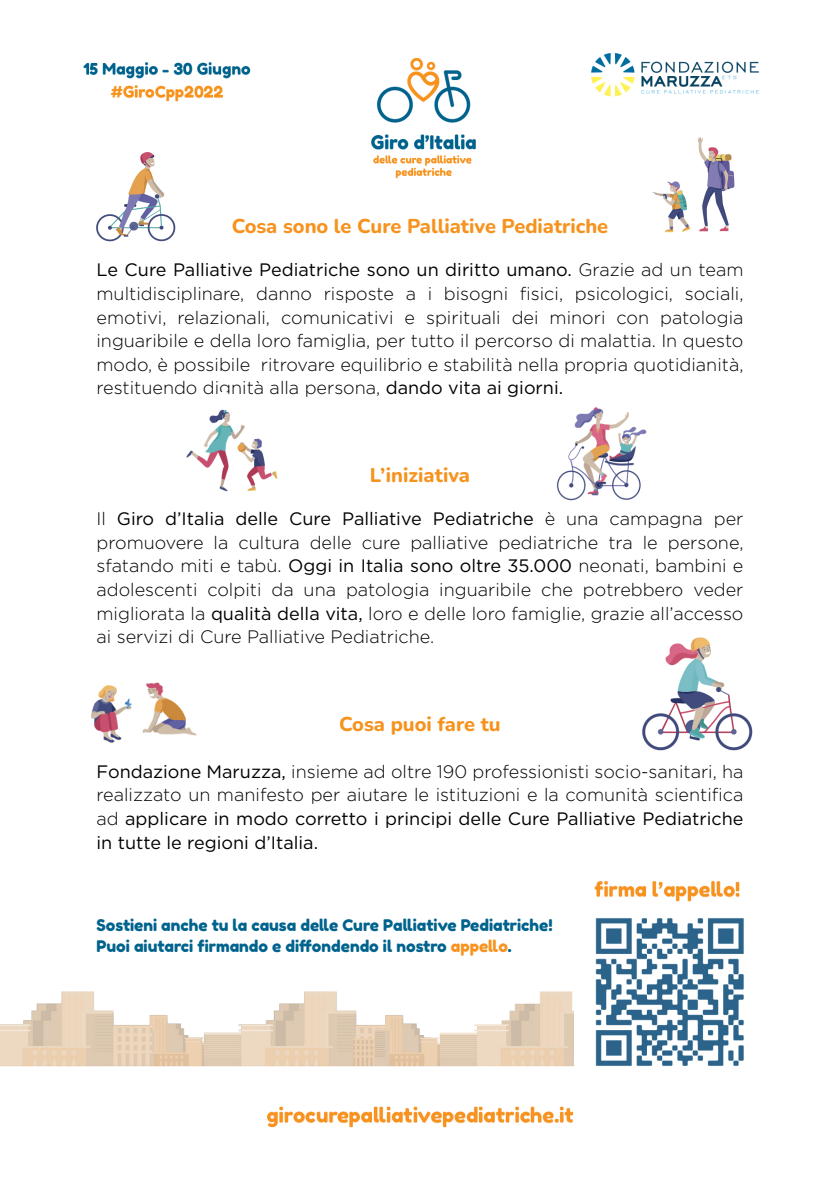
<style>
.page{position:relative;width:840px;height:1191px;background:#fff}
.page>*{position:absolute;margin:0;border:0;box-sizing:border-box;transform-origin:0 0}
.t1{font:800 20px "Nunito";color:#f6931e}
.t2{font:300 18px/23.6px "Gotham";color:#000;text-align:justify}
.t3{font:16px/20.8px "Fredoka One";color:#00638d}
.s1{font-weight:400}
.s2{color:#f8931f}
</style>
<div class="page">
<img style="left:83px;top:53px;width:676px;height:126px">
<img style="left:0;top:991px;width:573px;height:76px">
<img style="left:267px;top:1107px;width:305px;height:19px">
<img style="left:642px;top:637px;width:111px;height:114px">
<img style="left:91px;top:682px;width:106px;height:61px">
<img style="left:556px;top:407px;width:91px;height:94px">
<img style="left:637px;top:129px;width:112px;height:104px">
<img style="left:594px;top:880px;width:150px;height:186px">
<img style="left:89px;top:141px;width:105px;height:101px">
<img style="left:186px;top:409px;width:92px;height:83px">
<p class="t1" style="left:231px;top:212px;width:378px">Cosa sono le Cure Palliative Pediatriche</p>
<p class="t2" style="left:96px;top:259px;width:648px"><span class="s1">Le Cure Palliative Pediatriche sono un diritto umano.</span> Grazie ad un team multidisciplinare, danno risposte a i bisogni fisici, psicologici, sociali, emotivi, relazionali, comunicativi e spirituali dei minori con patologia inguaribile e della loro famiglia, per tutto il percorso di malattia. In questo modo, è possibile ritrovare equilibrio e stabilità nella propria quotidianità, restituendo dignità alla persona, <span class="s1">dando vita ai giorni.</span></p>
<p class="t1" style="left:369px;top:461px;width:102px">L’iniziativa</p>
<p class="t2" style="left:96px;top:508px;width:648px">Il <span class="s1">Giro d’Italia delle Cure Palliative Pediatriche</span> è una campagna per promuovere la cultura delle cure palliative pediatriche tra le persone, sfatando miti e tabù. <span class="s1">Oggi in Italia sono oltre 35.000</span> neonati, bambini e adolescenti colpiti da una patologia inguaribile che potrebbero veder migliorata la <span class="s1">qualità della vita,</span> loro e delle loro famiglie, grazie all’accesso ai servizi di Cure Palliative Pediatriche.</p>
<p class="t1" style="left:339px;top:710px;width:163px">Cosa puoi fare tu</p>
<p class="t2" style="left:96px;top:761px;width:648px"><span class="s1">Fondazione Maruzza,</span> insieme ad oltre 190 professionisti socio-sanitari, ha realizzato un manifesto per aiutare le istituzioni e la comunità scientifica ad <span class="s1">applicare in modo corretto i principi delle Cure Palliative Pediatriche in tutte le regioni d’Italia.</span></p>
<p class="t3" style="left:96px;top:914px;width:457px">Sostieni anche tu la causa delle Cure Palliative Pediatriche!<br>Puoi aiutarci firmando e diffondendo il nostro <span class="s2">appello</span>.</p>
</div>
